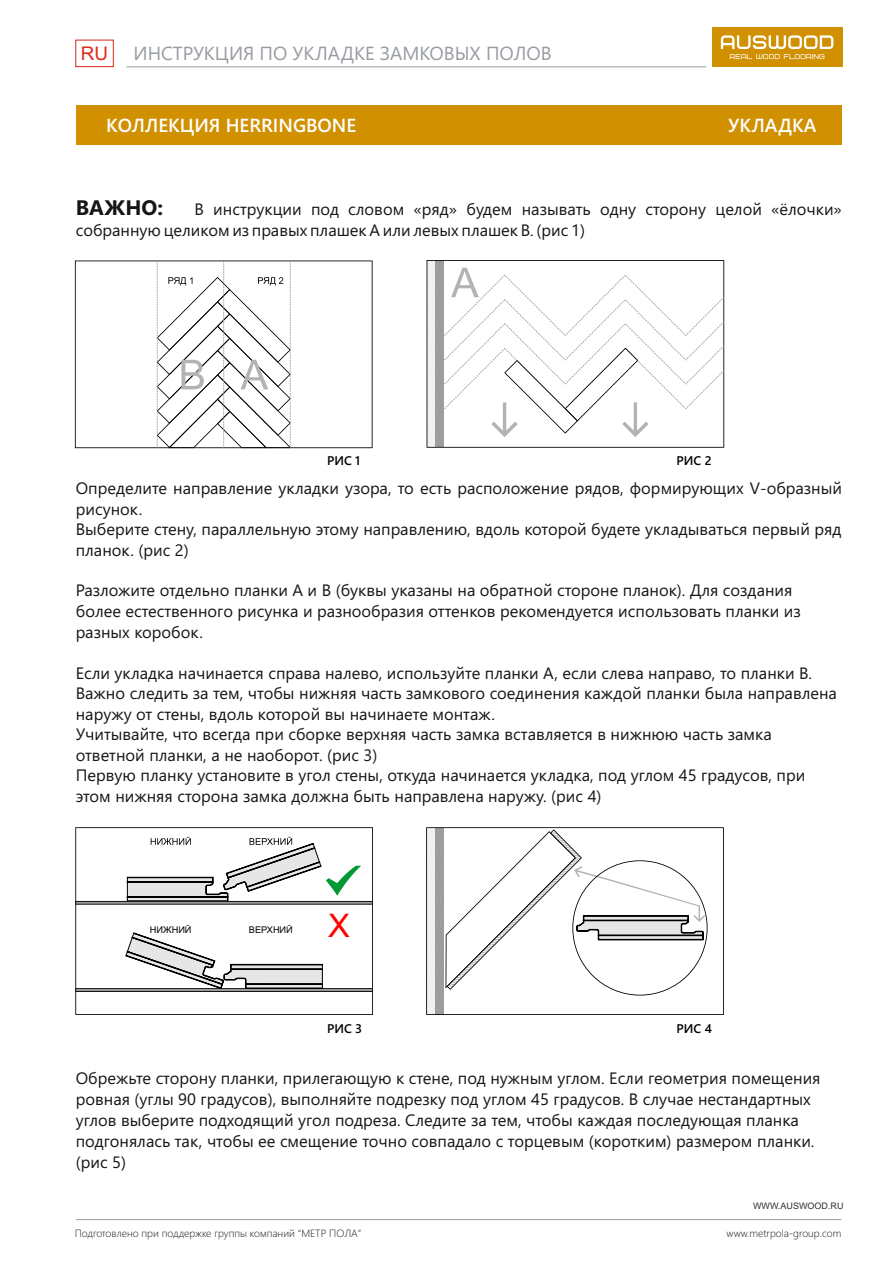
<style>
.page{position:relative;width:893px;height:1263px;background:#fff}
.page>*{position:absolute;margin:0;border:0;box-sizing:border-box;transform-origin:0 0}
.t1{font:32.55px "Arial";color:#f00}
.t2{font:700 21px "Segoe UI";color:#151616}
.t3{font:18.9px "Segoe UI";color:#979ba2}
.t4{font:600 18.9px "Segoe UI";color:#fff}
.t5{font:18.9px "Arial";color:#dd2b1c}
.t6{font:16.5px/21px "Segoe UI";color:#151616}
.t7{font:600 12.6px "Segoe UI";color:#000}
.t8{font:300 10.5px "Segoe UI";color:#151616}
.t9{font:9.15px "Arial";color:#000}
.t10{font:9px "Arial";color:#313130}
</style>
<div class="page">
<svg style="left:75px;top:827px;width:298px;height:188px"></svg>
<svg style="left:75px;top:932px;width:298px;height:61px"></svg>
<svg style="left:75px;top:837px;width:298px;height:68px"></svg>
<hr style="left:76px;top:1219px;width:765px;height:1px;background:#979ba2">
<div style="left:75px;top:40px;width:39px;height:27px;border:1px solid #d72617"></div>
<hr style="left:126px;top:67px;width:580px;height:1px;background:#979ba2">
<svg style="left:75px;top:260px;width:298px;height:188px"></svg>
<svg style="left:157px;top:261px;width:134px;height:187px"></svg>
<svg style="left:427px;top:260px;width:297px;height:187px"></svg>
<svg style="left:708px;top:827px;width:16px;height:188px"></svg>
<svg style="left:426px;top:827px;width:282px;height:188px"></svg>
<div style="left:76px;top:106px;width:765px;height:39px;background:#d19000"></div>
<div style="left:712px;top:28px;width:130px;height:39px;background:#d19000"></div>
<svg style="left:721px;top:35px;width:112px;height:24px"></svg>
<p class="t5" style="left:81px;top:46px;width:29px">RU</p>
<p class="t3" style="left:133px;top:47px;width:420px">ИНСТРУКЦИЯ ПО УКЛАДКЕ ЗАМКОВЫХ ПОЛОВ</p>
<p class="t4" style="left:106px;top:118px;width:251px">КОЛЛЕКЦИЯ HERRINGBONE</p>
<p class="t4" style="left:728px;top:118px;width:90px">УКЛАДКА</p>
<p class="t2" style="left:76px;top:199px;width:89px">ВАЖНО:</p>
<p class="t6" style="left:76px;top:200px;width:768px;text-indent:119px">В инструкции под словом «ряд» будем называть одну сторону целой «ёлочки» собранную целиком из правых плашек А или левых плашек В. (рис 1)</p>
<p class="t7" style="left:327px;top:456px;width:35px">РИС 1</p>
<p class="t7" style="left:676px;top:456px;width:37px">РИС 2</p>
<p class="t6" style="left:76px;top:479px;width:768px">Определите направление укладки узора, то есть расположение рядов, формирующих V-образный рисунок.</p>
<p class="t6" style="left:76px;top:520px;width:767px">Выберите стену, параллельную этому направлению, вдоль которой будете укладываться первый ряд планок. (рис 2)</p>
<p class="t6" style="left:76px;top:582px;width:727px">Разложите отдельно планки А и В (буквы указаны на обратной стороне планок). Для создания более естественного рисунка и разнообразия оттенков рекомендуется использовать планки из разных коробок.</p>
<p class="t6" style="left:76px;top:664px;width:738px">Если укладка начинается справа налево, используйте планки А, если слева направо, то планки В.</p>
<p class="t6" style="left:76px;top:684px;width:763px">Важно следить за тем, чтобы нижняя часть замкового соединения каждой планки была направлена наружу от стены, вдоль которой вы начинаете монтаж.</p>
<p class="t6" style="left:76px;top:725px;width:697px">Учитывайте, что всегда при сборке верхняя часть замка вставляется в нижнюю часть замка ответной планки, а не наоборот. (рис 3)</p>
<p class="t6" style="left:76px;top:766px;width:731px">Первую планку установите в угол стены, откуда начинается укладка, под углом 45 градусов, при этом нижняя сторона замка должна быть направлена наружу. (рис 4)</p>
<p class="t9" style="left:150px;top:927px;width:43px">НИЖНИЙ</p>
<p class="t9" style="left:249px;top:927px;width:46px">ВЕРХНИЙ</p>
<h1 class="t1" style="left:328px;top:913px;width:23px">Х</h1>
<p class="t7" style="left:327px;top:1024px;width:37px">РИС 3</p>
<p class="t7" style="left:676px;top:1024px;width:37px">РИС 4</p>
<p class="t6" style="left:76px;top:1069px;width:746px">Обрежьте сторону планки, прилегающую к стене, под нужным углом. Если геометрия помещения ровная (углы 90 градусов), выполняйте подрезку под углом 45 градусов. В случае нестандартных углов выберите подходящий угол подреза. Следите за тем, чтобы каждая последующая планка подгонялась так, чтобы ее смещение точно совпадало с торцевым (коротким) размером планки. (рис 5)</p>
<p class="t10" style="left:753px;top:1202px;width:92px">WWW.AUSWOOD.RU</p>
<p class="t8" style="left:75px;top:1229px;width:288px">Подготовлено при поддержке группы компаний “МЕТР ПОЛА”</p>
<p class="t8" style="left:727px;top:1229px;width:116px">www.metrpola-group.com</p>
</div>
